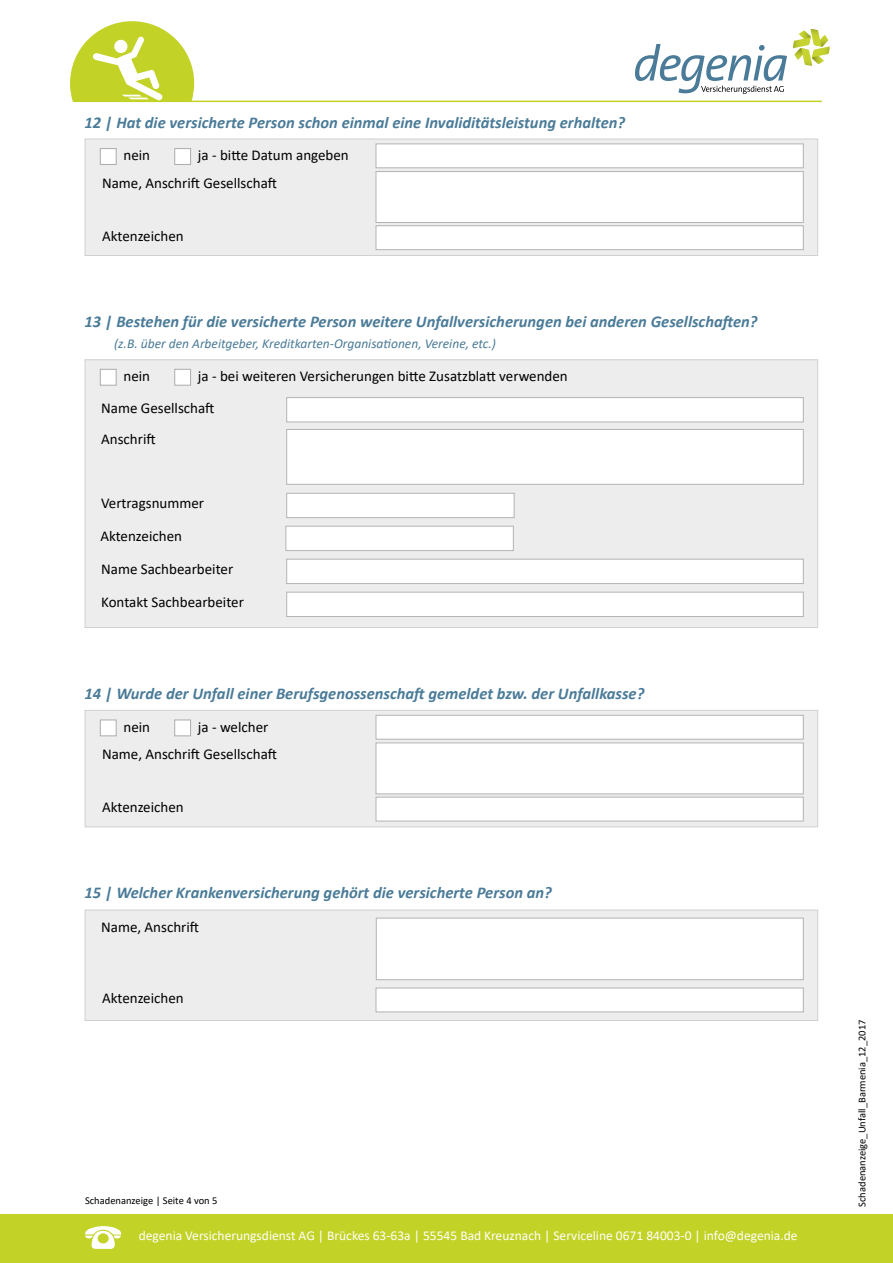
<style>
.page{position:relative;width:893px;height:1263px;background:#fff}
.page>*{position:absolute;margin:0;border:0;box-sizing:border-box;transform-origin:0 0}
.t1{font:italic 700 16.5px "Calibri";color:#4a7b98}
.t2{font:15px/33px "Calibri";color:#000}
.t3{font:13.5px "Calibri";color:#fff}
.t4{font:italic 13.5px "Calibri";color:#4a7b98}
.t5{font:10.5px "Calibri";color:#000}
</style>
<div class="page">
<hr style="left:73px;top:101px;width:749px;height:1px;background:#c3d226">
<svg style="left:70px;top:21px;width:124px;height:81px"></svg>
<svg style="left:635px;top:44px;width:152px;height:50px"></svg>
<svg style="left:793px;top:29px;width:37px;height:37px"></svg>
<div style="left:0;top:1214px;width:893px;height:49px;background:#c3d226"></div>
<svg style="left:85px;top:1226px;width:36px;height:23px"></svg>
<div style="left:85px;top:359px;width:733px;height:269px;background:#ededed;border:1px solid #d0d0d0"></div>
<div style="left:174px;top:369px;width:17px;height:17px;background:#fff;border:1px solid #acacac"></div>
<div style="left:100px;top:369px;width:17px;height:17px;background:#fff;border:1px solid #acacac"></div>
<div style="left:286px;top:397px;width:518px;height:25px;background:#fff;border:1px solid #b5b4b4"></div>
<div style="left:286px;top:429px;width:518px;height:56px;background:#fff;border:1px solid #b5b4b4"></div>
<div style="left:286px;top:493px;width:228px;height:25px;background:#fff;border:1px solid #b5b4b4"></div>
<div style="left:285px;top:526px;width:229px;height:25px;background:#fff;border:1px solid #b5b4b4"></div>
<div style="left:286px;top:559px;width:518px;height:25px;background:#fff;border:1px solid #b5b4b4"></div>
<div style="left:286px;top:592px;width:518px;height:25px;background:#fff;border:1px solid #b5b4b4"></div>
<div style="left:85px;top:710px;width:733px;height:117px;background:#ededed;border:1px solid #d0d0d0"></div>
<div style="left:174px;top:720px;width:17px;height:16px;background:#fff;border:1px solid #acacac"></div>
<div style="left:100px;top:720px;width:17px;height:16px;background:#fff;border:1px solid #acacac"></div>
<div style="left:376px;top:715px;width:428px;height:24px;background:#fff;border:1px solid #b5b4b4"></div>
<div style="left:376px;top:742px;width:428px;height:52px;background:#fff;border:1px solid #b5b4b4"></div>
<div style="left:376px;top:797px;width:428px;height:24px;background:#fff;border:1px solid #b5b4b4"></div>
<div style="left:85px;top:139px;width:733px;height:117px;background:#ededed;border:1px solid #d0d0d0"></div>
<div style="left:174px;top:148px;width:17px;height:17px;background:#fff;border:1px solid #acacac"></div>
<div style="left:100px;top:148px;width:17px;height:17px;background:#fff;border:1px solid #acacac"></div>
<div style="left:376px;top:144px;width:428px;height:24px;background:#fff;border:1px solid #b5b4b4"></div>
<div style="left:376px;top:171px;width:428px;height:52px;background:#fff;border:1px solid #b5b4b4"></div>
<div style="left:376px;top:225px;width:428px;height:25px;background:#fff;border:1px solid #b5b4b4"></div>
<div style="left:85px;top:910px;width:733px;height:111px;background:#ededed;border:1px solid #d0d0d0"></div>
<div style="left:376px;top:918px;width:428px;height:62px;background:#fff;border:1px solid #b5b4b4"></div>
<div style="left:376px;top:988px;width:428px;height:24px;background:#fff;border:1px solid #b5b4b4"></div>
<p class="t1" style="left:84px;top:110px;width:542px">12 | Hat die versicherte Person schon einmal eine Invaliditätsleistung erhalten?</p>
<p class="t2" style="left:123px;top:139px;width:28px">nein</p>
<p class="t2" style="left:102px;top:141px;width:248px;line-height:27.5px;text-indent:96px">ja - bitte Datum angeben<br>Name, Anschrift Gesellschaft</p>
<p class="t2" style="left:102px;top:219px;width:83px">Aktenzeichen</p>
<p class="t1" style="left:84px;top:310px;width:675px">13 | Bestehen für die versicherte Person weitere Unfallversicherungen bei anderen Gesellschaften?</p>
<p class="t4" style="left:114px;top:334px;width:383px">(z.B. über den Arbeitgeber, Kreditkarten-Organisationen, Vereine, etc.)</p>
<p class="t2" style="left:123px;top:359px;width:28px">nein</p>
<p class="t2" style="left:101px;top:360px;width:468px;line-height:31.7px;text-indent:97px">ja - bei weiteren Versicherungen bitte Zusatzblatt verwenden<br>Name Gesellschaft<br>Anschrift</p>
<p class="t2" style="left:100px;top:486px;width:145px">Vertragsnummer<br>Aktenzeichen<br>Name Sachbearbeiter<br>Kontakt Sachbearbeiter</p>
<p class="t1" style="left:84px;top:682px;width:561px">14 | Wurde der Unfall einer Berufsgenossenschaft gemeldet bzw. der Unfallkasse?</p>
<p class="t2" style="left:123px;top:710px;width:28px">nein</p>
<p class="t2" style="left:102px;top:713px;width:176px;line-height:27.5px;text-indent:96px">ja - welcher<br>Name, Anschrift Gesellschaft</p>
<p class="t2" style="left:102px;top:790px;width:83px">Aktenzeichen</p>
<p class="t1" style="left:84px;top:881px;width:469px">15 | Welcher Krankenversicherung gehört die versicherte Person an?</p>
<p class="t2" style="left:101px;top:910px;width:100px">Name, Anschrift</p>
<p class="t2" style="left:102px;top:981px;width:83px">Aktenzeichen</p>
<p class="t5" style="left:85px;top:1193px;width:134px">Schadenanzeige | Seite 4 von 5</p>
<p class="t3" style="left:139px;top:1226px;width:660px">degenia Versicherungsdienst AG | Brückes 63-63a | 55545 Bad Kreuznach | Serviceline 0671 84003-0 | info@degenia.de</p>
<p class="t5" style="left:855px;top:1207px;width:189px;rotate:-90deg">Schadenanzeige_Unfall_Barmenia_12_2017</p>
</div>
